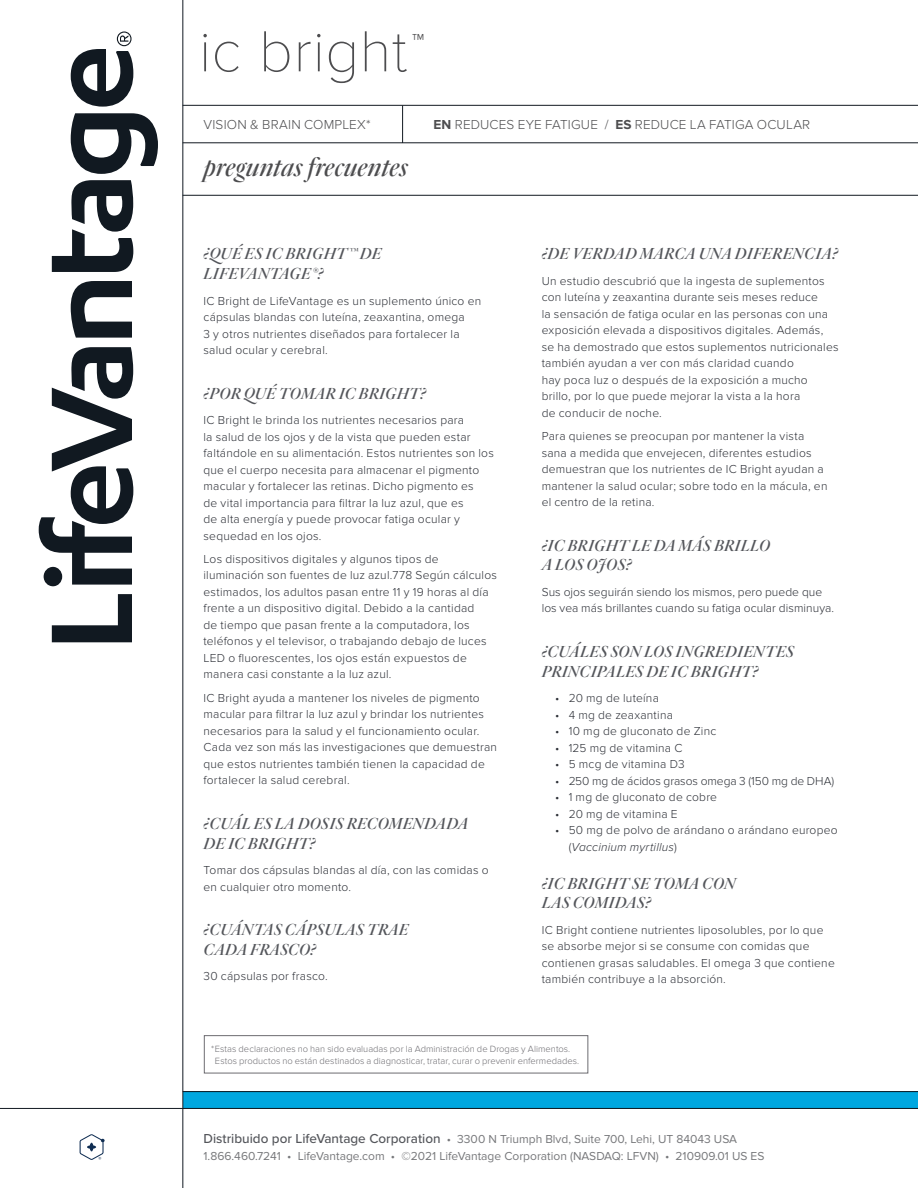
<style>
.page{position:relative;width:918px;height:1188px;background:#fff}
.page>*{position:absolute;margin:0;border:0;box-sizing:border-box;transform-origin:0 0}
.t1{font:100 60px "Proxima Nova T";letter-spacing:.01em;color:#4d4d4f}
.t2{font:italic 500 27px "Quarto";letter-spacing:.005em;color:#4d4d4f}
.t3{font:100 27px "Proxima Nova T";color:#4d4d4f}
.t4{font:italic 500 16.5px/19.8px "Quarto";letter-spacing:.02em;color:#54565b}
.t5{font:300 13.5px "Proxima Nova";letter-spacing:.01em;color:#4d4d4f}
.t6{font:300 12px/16.5px "Proxima Nova";letter-spacing:.02em;color:#2c2f36}
.t7{font:12px/16.5px "Proxima Nova";color:#77787b}
.t8{font:300 12px "Proxima Nova";letter-spacing:-.005em;color:#2c2f36}
.t9{font:300 9.3px/12.1px "Proxima Nova";letter-spacing:.005em;color:#6d6c71}
.t10{font:600 6px "Proxima Nova";color:#0f2d52}
.s1{font-weight:700}
.s2{font-style:italic}
.s3{font-weight:500;font-size:13.5px;color:#54565b}
</style>
<div class="page">
<div style="left:183px;top:1092px;width:735px;height:17px;background:#00a7e0"></div>
<hr style="left:0;top:1108px;width:918px;height:1px;background:#111921">
<hr style="left:183px;top:1091px;width:735px;height:1px;background:#111921">
<hr style="left:183px;top:0;width:1px;height:1188px;background:#111921">
<hr style="left:183px;top:143px;width:735px;height:1px;background:#111921">
<hr style="left:183px;top:195px;width:735px;height:1px;background:#111921">
<hr style="left:183px;top:105px;width:735px;height:1px;background:#111921">
<hr style="left:402px;top:106px;width:1px;height:37px;background:#111921">
<svg style="left:52px;top:594px;width:80px;height:48px"></svg>
<svg style="left:71px;top:281px;width:61px;height:57px"></svg>
<svg style="left:52px;top:180px;width:81px;height:92px"></svg>
<svg style="left:71px;top:113px;width:87px;height:61px"></svg>
<svg style="left:39px;top:347px;width:94px;height:238px"></svg>
<svg style="left:71px;top:31px;width:62px;height:76px"></svg>
<svg style="left:80px;top:1134px;width:25px;height:26px"></svg>
<div style="left:204px;top:1035px;width:384px;height:38px;border:1px solid #6d6c71"></div>
<p class="t10" style="left:99px;top:1155px;width:4px">®</p>
<h1 class="t1" style="left:199px;top:17px;width:210px">ic bright</h1>
<h2 class="t3" style="left:412px;top:27px;width:14px">™</h2>
<p class="t5" style="left:204px;top:117px;width:169px">VISION &amp; BRAIN COMPLEX*</p>
<p class="t5" style="left:433px;top:117px;width:378px"><span class="s1">EN</span> REDUCES EYE FATIGUE / <span class="s1">ES</span> REDUCE LA FATIGA OCULAR</p>
<h2 class="t2" style="left:204px;top:149px;width:205px">preguntas frecuentes</h2>
<h3 class="t4" style="left:204px;top:244px;width:179px">¿QUÉ ES IC BRIGHT™ DE<br>LIFEVANTAGE®?</h3>
<p class="t6" style="left:204px;top:293px;width:279px">IC Bright de LifeVantage es un suplemento único en cápsulas blandas con luteína, zeaxantina, omega<br>3 y otros nutrientes diseñados para fortalecer la salud ocular y cerebral.</p>
<h3 class="t4" style="left:204px;top:383px;width:224px">¿POR QUÉ TOMAR IC BRIGHT?</h3>
<p class="t6" style="left:204px;top:412px;width:292px">IC Bright le brinda los nutrientes necesarios para<br>la salud de los ojos y de la vista que pueden estar faltándole en su alimentación. Estos nutrientes son los que el cuerpo necesita para almacenar el pigmento macular y fortalecer las retinas. Dicho pigmento es<br>de vital importancia para filtrar la luz azul, que es<br>de alta energía y puede provocar fatiga ocular y sequedad en los ojos.</p>
<p class="t6" style="left:204px;top:551px;width:295px">Los dispositivos digitales y algunos tipos de iluminación son fuentes de luz azul.778 Según cálculos estimados, los adultos pasan entre 11 y 19 horas al día frente a un dispositivo digital. Debido a la cantidad<br>de tiempo que pasan frente a la computadora, los teléfonos y el televisor, o trabajando debajo de luces LED o fluorescentes, los ojos están expuestos de manera casi constante a la luz azul.</p>
<p class="t6" style="left:204px;top:690px;width:295px">IC Bright ayuda a mantener los niveles de pigmento macular para filtrar la luz azul y brindar los nutrientes necesarios para la salud y el funcionamiento ocular.<br>Cada vez son más las investigaciones que demuestran que estos nutrientes también tienen la capacidad de fortalecer la salud cerebral.</p>
<h3 class="t4" style="left:204px;top:813px;width:266px">¿CUÁL ES LA DOSIS RECOMENDADA<br>DE IC BRIGHT?</h3>
<p class="t6" style="left:204px;top:862px;width:287px">Tomar dos cápsulas blandas al día, con las comidas o en cualquier otro momento.</p>
<h3 class="t4" style="left:204px;top:920px;width:206px">¿CUÁNTAS CÁPSULAS TRAE<br>CADA FRASCO?</h3>
<p class="t6" style="left:204px;top:968px;width:126px">30 cápsulas por frasco.</p>
<h3 class="t4" style="left:542px;top:244px;width:297px">¿DE VERDAD MARCA UNA DIFERENCIA?</h3>
<p class="t6" style="left:542px;top:273px;width:298px">Un estudio descubrió que la ingesta de suplementos con luteína y zeaxantina durante seis meses reduce<br>la sensación de fatiga ocular en las personas con una exposición elevada a dispositivos digitales. Además, se ha demostrado que estos suplementos nutricionales también ayudan a ver con más claridad cuando<br>hay poca luz o después de la exposición a mucho brillo, por lo que puede mejorar la vista a la hora<br>de conducir de noche.</p>
<p class="t6" style="left:542px;top:428px;width:287px">Para quienes se preocupan por mantener la vista sana a medida que envejecen, diferentes estudios demuestran que los nutrientes de IC Bright ayudan a mantener la salud ocular; sobre todo en la mácula, en el centro de la retina.</p>
<h3 class="t4" style="left:542px;top:535px;width:230px">¿IC BRIGHT LE DA MÁS BRILLO<br>A LOS OJOS?</h3>
<p class="t6" style="left:542px;top:584px;width:294px">Sus ojos seguirán siendo los mismos, pero puede que los vea más brillantes cuando su fatiga ocular disminuya.</p>
<h3 class="t4" style="left:542px;top:641px;width:254px">¿CUÁLES SON LOS INGREDIENTES<br>PRINCIPALES DE IC BRIGHT?</h3>
<p class="t6" style="left:555px;top:690px;width:105px">• 20 mg de luteína</p>
<p class="t6" style="left:555px;top:707px;width:119px">• 4 mg de zeaxantina</p>
<p class="t6" style="left:555px;top:723px;width:163px">• 10 mg de gluconato de Zinc</p>
<p class="t6" style="left:555px;top:740px;width:129px">• 125 mg de vitamina C</p>
<p class="t6" style="left:555px;top:756px;width:131px">• 5 mcg de vitamina D3</p>
<p class="t8" style="left:555px;top:774px;width:281px">• 250 mg de ácidos grasos omega 3 (150 mg de DHA)</p>
<p class="t6" style="left:555px;top:789px;width:163px">• 1 mg de gluconato de cobre</p>
<p class="t6" style="left:555px;top:806px;width:124px">• 20 mg de vitamina E</p>
<p class="t6" style="left:569px;top:822px;width:271px;text-indent:-14px">• 50 mg de polvo de arándano o arándano europeo (<span class="s2">Vaccinium myrtillus</span>)</p>
<h3 class="t4" style="left:542px;top:873px;width:195px">¿IC BRIGHT SE TOMA CON<br>LAS COMIDAS?</h3>
<p class="t6" style="left:542px;top:922px;width:295px">IC Bright contiene nutrientes liposolubles, por lo que se absorbe mejor si se consume con comidas que contienen grasas saludables. El omega 3 que contiene también contribuye a la absorción.</p>
<p class="t9" style="left:215px;top:1043px;width:366px;text-indent:-4px">*Estas declaraciones no han sido evaluadas por la Administración de Drogas y Alimentos.<br>Estos productos no están destinados a diagnosticar, tratar, curar o prevenir enfermedades.</p>
<p class="t7" style="left:204px;top:1131px;width:562px"><span class="s3">Distribuido por LifeVantage Corporation</span> • 3300 N Triumph Blvd, Suite 700, Lehi, UT 84043 USA<br>1.866.460.7241 • LifeVantage.com • ©2021 LifeVantage Corporation (NASDAQ: LFVN) • 210909.01 US ES</p>
</div>
